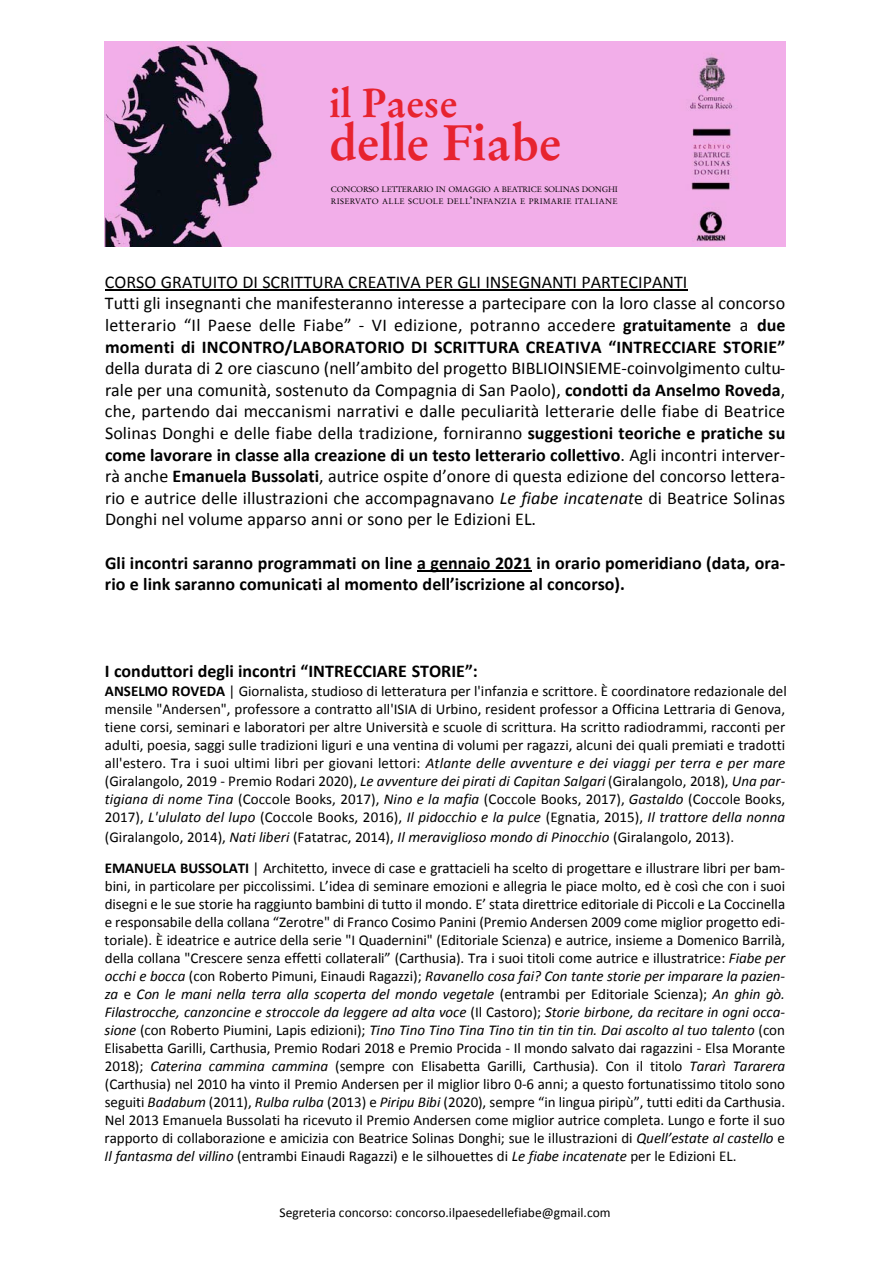
<style>
.page{position:relative;width:893px;height:1263px;background:#fff}
.page>*{position:absolute;margin:0;border:0;box-sizing:border-box;transform-origin:0 0}
.t1{font:700 49.65px "Stempel Garamond";color:#e7232f}
.t2{font:700 39.75px "Stempel Garamond";color:#e7232f}
.t3{font:18px/21.6px "Calibri";color:#000}
.t4{font:700 18px/21.6px "Calibri";color:#000}
.t5{font:15px/18px "Calibri";color:#000;text-align:justify}
.t6{font:13.5px "Calibri";color:#000}
.t7{font:7.8px/12px "Stempel Garamond";letter-spacing:-.025em;color:#000}
.s1{font-size:10.5px}
.s2{font-weight:700}
.s3{font-style:italic}
</style>
<div class="page">
<hr style="left:105px;top:289px;width:583px;height:1px;background:#000">
<hr style="left:417px;top:570px;width:115px;height:1px;background:#000">
<img style="left:105px;top:41px;width:680px;height:205px">
<h2 class="t2" style="left:329px;top:86px;width:129px">il Paese</h2>
<h1 class="t1" style="left:329px;top:121px;width:233px">delle Fiabe</h1>
<p class="t7" style="left:331px;top:184px;width:289px">C O N C O R S OL E T T E R A R IOINO M A G G IOAB E AT R IC ES O L IN A SD O N G H I<br>R I S E RVAT O A L L E S C U O L E D E L L<span class="s1">’</span>I N FA N Z I A E P R I M A R I E I TA L I A N E</p>
<p class="t3" style="left:105px;top:271px;width:682px">CORSO GRATUITO DI SCRITTURA CREATIVA PER GLI INSEGNANTI PARTECIPANTI<br>Tutti gli insegnanti che manifesteranno interesse a partecipare con la loro classe al concorso letterario “Il Paese delle Fiabe” ‐ VI edizione, potranno accedere <span class="s2">gratuitamente</span> a <span class="s2">due momenti di INCONTRO/LABORATORIO DI SCRITTURA CREATIVA “INTRECCIARE STORIE”</span></p>
<p class="t3" style="left:105px;top:357px;width:682px;text-align:justify">della durata di 2 ore ciascuno (nell’ambito del progetto BIBLIOINSIEME‐coinvolgimento cultu‐ rale per una comunità, sostenuto da Compagnia di San Paolo), <span class="s2">condotti da Anselmo Roveda</span>, che, partendo dai meccanismi narrativi e dalle peculiarità letterarie delle fiabe di Beatrice Solinas Donghi e delle fiabe della tradizione, forniranno <span class="s2">suggestioni teoriche e pratiche su come lavorare in classe alla creazione di un testo letterario collettivo</span>. Agli incontri interver‐ rà anche <span class="s2">Emanuela Bussolati</span>, autrice ospite d’onore di questa edizione del concorso lettera‐ rio e autrice delle illustrazioni che accompagnavano <span class="s3">Le fiabe incatenat</span>e di Beatrice Solinas Donghi nel volume apparso anni or sono per le Edizioni EL.</p>
<p class="t4" style="left:105px;top:552px;width:682px">Gli incontri saranno programmati on line a gennaio 2021 in orario pomeridiano (data, ora‐ rio e link saranno comunicati al momento dell’iscrizione al concorso).</p>
<p class="t4" style="left:105px;top:660px;width:374px">I conduttori degli incontri “INTRECCIARE STORIE”:</p>
<p class="t5" style="left:105px;top:682px;width:683px"><span class="s2">ANSELMO ROVEDA</span> | Giornalista, studioso di letteratura per l'infanzia e scrittore. È coordinatore redazionale del mensile "Andersen", professore a contratto all'ISIA di Urbino, resident professor a Officina Lettraria di Genova, tiene corsi, seminari e laboratori per altre Università e scuole di scrittura. Ha scritto radiodrammi, racconti per adulti, poesia, saggi sulle tradizioni liguri e una ventina di volumi per ragazzi, alcuni dei quali premiati e tradotti all'estero. Tra i suoi ultimi libri per giovani lettori: <span class="s3">Atlante delle avventure e dei viaggi per terra e per mare </span>(Giralangolo, 2019 ‐ Premio Rodari 2020), <span class="s3">Le avventure dei pirati di Capitan Salgari</span> (Giralangolo, 2018), <span class="s3">Una par‐ tigiana di nome Tina</span> (Coccole Books, 2017), <span class="s3">Nino e la mafia</span> (Coccole Books, 2017), <span class="s3">Gastaldo</span> (Coccole Books, 2017), <span class="s3">L'ululato del lupo</span> (Coccole Books, 2016), <span class="s3">Il pidocchio e la pulce</span> (Egnatia, 2015), <span class="s3">Il trattore della nonna</span></p>
<p class="t5" style="left:105px;top:822px;width:682px;line-height:30.8px">(Giralangolo, 2014), <span class="s3">Nati liberi</span> (Fatatrac, 2014), <span class="s3">Il meraviglioso mondo di Pinocchio</span> (Giralangolo, 2013).<br><span class="s2">E M A N U E L A B U S S O L A T I</span> | Architetto, invece di case e grattacieli ha scelto di progettare e illustrare libri per bam‐</p>
<p class="t5" style="left:105px;top:877px;width:682px">bini, in particolare per piccolissimi. L’idea di seminare emozioni e allegria le piace molto, ed è così che con i suoi disegni e le sue storie ha raggiunto bambini di tutto il mondo. E’ stata direttrice editoriale di Piccoli e La Coccinella e responsabile della collana “Zerotre" di Franco Cosimo Panini (Premio Andersen 2009 come miglior progetto edi‐ toriale). È ideatrice e autrice della serie "I Quadernini" (Editoriale Scienza) e autrice, insieme a Domenico Barrilà, della collana "Crescere senza effetti collaterali” (Carthusia). Tra i suoi titoli come autrice e illustratrice: <span class="s3">Fiabe per occhi e bocca</span> (con Roberto Pimuni, Einaudi Ragazzi); <span class="s3">Ravanello cosa fai? Con tante storie per imparare la pazien‐ z a</span> e <span class="s3">Con le mani nella terra alla scoperta del mondo vegetale</span> (entrambi per Editoriale Scienza); <span class="s3">An ghin gò.<br>Filastrocche, canzoncine e stroccole da leggere ad alta voce</span> (Il Castoro); <span class="s3">Storie birbone, da recitare in ogni occa‐ s io n e</span> (con Roberto Piumini, Lapis edizioni); <span class="s3">Tino Tino Tino Tina Tino tin tin tin tin. Dai ascolto al tuo talento</span> (c o n Elisabetta Garilli, Carthusia, Premio Rodari 2018 e Premio Procida ‐ Il mondo salvato dai ragazzini ‐ Elsa Morante 2018); <span class="s3">Caterina cammina cammina</span> (sempre con Elisabetta Garilli, Carthusia). Con il titolo <span class="s3">Tararì Tararera </span>(Carthusia) nel 2010 ha vinto il Premio Andersen per il miglior libro 0‐6 anni; a questo fortunatissimo titolo sono seguiti <span class="s3">B a d a b u m</span> (2011), <span class="s3">Rulba rulba</span> (2013) e <span class="s3">Piripu Bibi</span> (2020), sempre “in lingua piripù”, tutti editi da Carthusia.<br>Nel 2013 Emanuela Bussolati ha ricevuto il Premio Andersen come miglior autrice completa. Lungo e forte il suo rapporto di collaborazione e amicizia con Beatrice Solinas Donghi; sue le illustrazioni di <span class="s3">Quell’estate al castello</span> e <span class="s3">Il fantasma del villino</span> (entrambi Einaudi Ragazzi) e le silhouettes di <span class="s3">Le fiabe incatenate</span> per le Edizioni EL.</p>
<p class="t6" style="left:280px;top:1204px;width:333px">Segreteria concorso: concorso.ilpaesedellefiabe@gmail.com</p>
</div>
